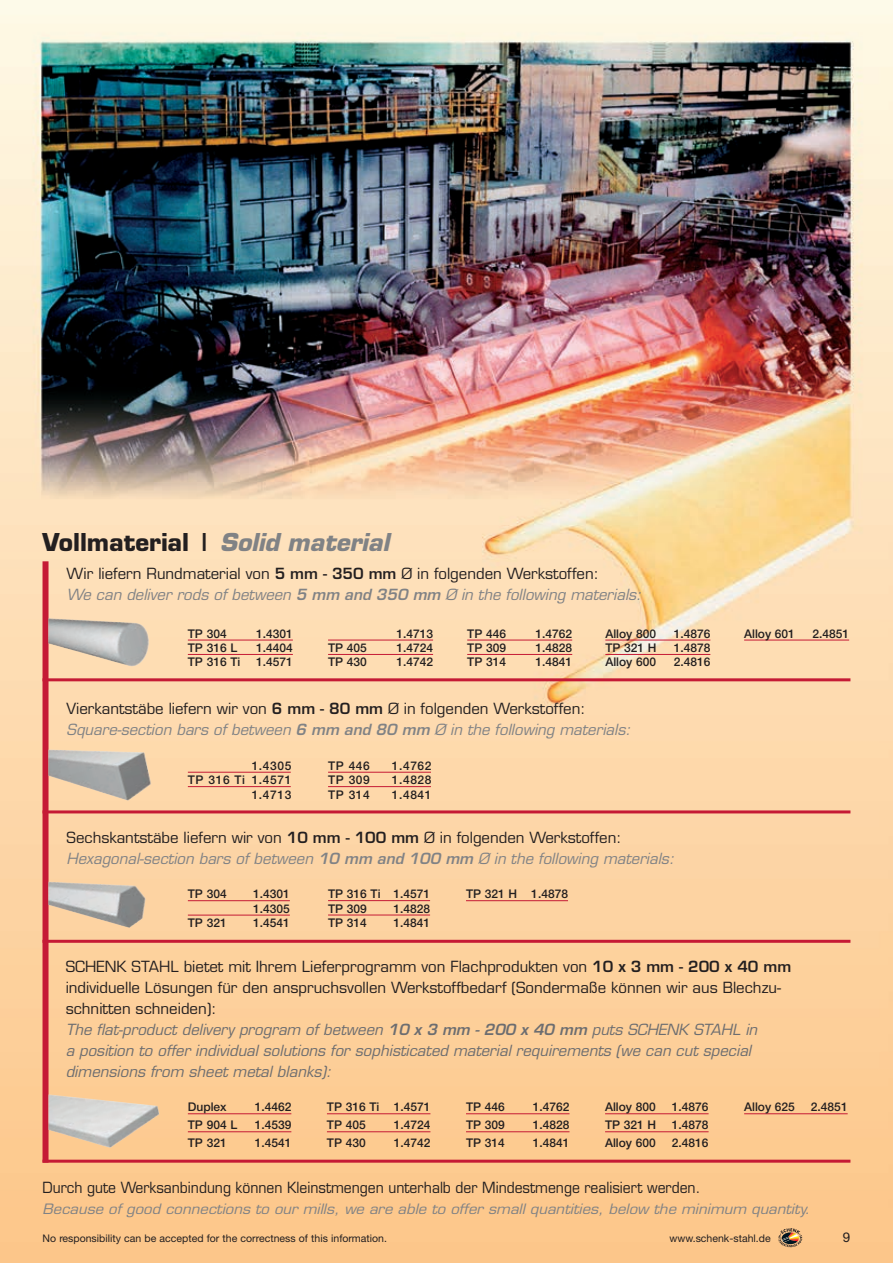
<style>
.page{position:relative;width:893px;height:1263px;background:#fff}
.page>*{position:absolute;margin:0;border:0;box-sizing:border-box;transform-origin:0 0}
.t1{font:700 24px "Eurostile";color:#231f20}
.t2{font:italic 15px/21px "Eurostile";color:#6c6d70}
.t3{font:italic 15px/21px "Eurostile";color:#808285}
.t4{font:15px "Eurostile";color:#231f20;scale:.93 1}
.t5{font:italic 13.95px "Eurostile";color:#808285;scale:1.08 1}
.t6{font:13.5px "Helvetica Neue";color:#231f20}
.t7{font:500 12px/14.4px "Helvetica Neue";color:#231f20}
.t8{font:500 12px/14.4px "Helvetica Neue";letter-spacing:.05em;color:#231f20;text-align:right}
.t9{font:10.5px "Helvetica Neue";color:#231f20}
.s1{font-style:italic;color:#808285}
.s2{font-style:normal;color:#231f20}
.s3{font-weight:600;font-style:normal;color:#231f20}
.s4{font-weight:600}
</style>
<div class="page">
<img style="left:0;top:0;width:893px;height:1263px">
<svg style="left:778px;top:1228px;width:24px;height:19px"></svg>
<div style="left:43px;top:561px;width:6px;height:602px;background:#c51a35"></div>
<hr style="left:43px;top:1160px;width:807px;height:3px;background:#c51a35">
<img style="left:48px;top:749px;width:104px;height:52px">
<img style="left:48px;top:881px;width:98px;height:47px">
<img style="left:48px;top:1094px;width:112px;height:54px">
<hr style="left:43px;top:678px;width:807px;height:3px;background:#c51a35">
<hr style="left:43px;top:810px;width:807px;height:3px;background:#c51a35">
<hr style="left:43px;top:940px;width:807px;height:3px;background:#c51a35">
<img style="left:48px;top:618px;width:103px;height:51px">
<hr style="left:188px;top:772px;width:103px;height:1px;background:#c51a35">
<hr style="left:188px;top:786px;width:103px;height:1px;background:#c51a35">
<hr style="left:328px;top:772px;width:103px;height:1px;background:#c51a35">
<hr style="left:328px;top:786px;width:103px;height:1px;background:#c51a35">
<hr style="left:188px;top:900px;width:102px;height:1px;background:#c51a35">
<hr style="left:188px;top:915px;width:102px;height:1px;background:#c51a35">
<hr style="left:328px;top:900px;width:102px;height:1px;background:#c51a35">
<hr style="left:328px;top:915px;width:102px;height:1px;background:#c51a35">
<hr style="left:466px;top:900px;width:102px;height:1px;background:#c51a35">
<hr style="left:188px;top:640px;width:105px;height:1px;background:#c51a35">
<hr style="left:188px;top:654px;width:105px;height:1px;background:#c51a35">
<hr style="left:328px;top:640px;width:105px;height:1px;background:#c51a35">
<hr style="left:328px;top:654px;width:105px;height:1px;background:#c51a35">
<hr style="left:467px;top:640px;width:105px;height:1px;background:#c51a35">
<hr style="left:467px;top:654px;width:105px;height:1px;background:#c51a35">
<hr style="left:605px;top:640px;width:105px;height:1px;background:#c51a35">
<hr style="left:605px;top:654px;width:105px;height:1px;background:#c51a35">
<hr style="left:744px;top:640px;width:105px;height:1px;background:#c51a35">
<hr style="left:188px;top:1113px;width:103px;height:1px;background:#c51a35">
<hr style="left:188px;top:1131px;width:103px;height:1px;background:#c51a35">
<hr style="left:327px;top:1113px;width:103px;height:1px;background:#c51a35">
<hr style="left:327px;top:1131px;width:103px;height:1px;background:#c51a35">
<hr style="left:466px;top:1113px;width:103px;height:1px;background:#c51a35">
<hr style="left:466px;top:1131px;width:103px;height:1px;background:#c51a35">
<hr style="left:605px;top:1113px;width:104px;height:1px;background:#c51a35">
<hr style="left:605px;top:1131px;width:104px;height:1px;background:#c51a35">
<hr style="left:744px;top:1113px;width:104px;height:1px;background:#c51a35">
<h1 class="t1" style="left:43px;top:527px;width:348px">Vollmaterial | <span class="s1">Solid material</span></h1>
<p class="t3" style="left:67px;top:563px;width:576px"><span class="s2">Wir liefern Rundmaterial von</span> <span class="s3">5 mm - 350 mm</span> <span class="s2">Ø in folgenden Werkstoffen:<br></span>We can deliver rods of between <span class="s4">5 mm and 350 mm</span> Ø in the following materials:</p>
<p class="t7" style="left:188px;top:626px;width:40px">TP 304</p>
<p class="t7" style="left:256px;top:626px;width:38px">1.4301</p>
<p class="t7" style="left:188px;top:640px;width:51px">TP 316 L</p>
<p class="t7" style="left:256px;top:640px;width:38px">1.4404</p>
<p class="t7" style="left:188px;top:655px;width:54px">TP 316 Ti</p>
<p class="t7" style="left:256px;top:655px;width:38px">1.4571</p>
<p class="t7" style="left:396px;top:626px;width:38px">1.4713</p>
<p class="t7" style="left:328px;top:640px;width:40px">TP 405</p>
<p class="t7" style="left:396px;top:640px;width:38px">1.4724</p>
<p class="t7" style="left:328px;top:655px;width:40px">TP 430</p>
<p class="t7" style="left:396px;top:655px;width:38px">1.4742</p>
<p class="t7" style="left:467px;top:626px;width:40px">TP 446</p>
<p class="t7" style="left:535px;top:626px;width:38px">1.4762</p>
<p class="t7" style="left:467px;top:640px;width:40px">TP 309</p>
<p class="t7" style="left:535px;top:640px;width:38px">1.4828</p>
<p class="t7" style="left:467px;top:655px;width:40px">TP 314</p>
<p class="t7" style="left:535px;top:655px;width:38px">1.4841</p>
<p class="t7" style="left:605px;top:626px;width:52px">Alloy 800</p>
<p class="t7" style="left:674px;top:626px;width:38px">1.4876</p>
<p class="t7" style="left:605px;top:640px;width:53px">TP 321 H</p>
<p class="t7" style="left:674px;top:640px;width:38px">1.4878</p>
<p class="t7" style="left:605px;top:655px;width:52px">Alloy 600</p>
<p class="t7" style="left:674px;top:655px;width:38px">2.4816</p>
<p class="t3" style="left:67px;top:698px;width:565px"><span class="s2">Vierkantstäbe liefern wir von</span> <span class="s3">6 mm - 80 mm</span> <span class="s2">Ø in folgenden Werkstoffen:<br></span>Square-section bars of between <span class="s4">6 mm and 80 mm</span> Ø in the following materials:</p>
<p class="t8" style="left:188px;top:758px;width:105px">1.4305<br>TP 316 Ti 1.4571<br>1.4713</p>
<p class="t7" style="left:328px;top:758px;width:43px">TP 446</p>
<p class="t7" style="left:392px;top:758px;width:41px">1.4762</p>
<p class="t7" style="left:328px;top:772px;width:43px">TP 309</p>
<p class="t7" style="left:392px;top:772px;width:41px">1.4828</p>
<p class="t7" style="left:328px;top:787px;width:43px">TP 314</p>
<p class="t7" style="left:392px;top:787px;width:41px">1.4841</p>
<p class="t3" style="left:67px;top:827px;width:609px"><span class="s2">Sechskantstäbe liefern wir von</span> <span class="s3">10 mm - 100 mm</span> <span class="s2">Ø in folgenden Werkstoffen:<br></span>Hexagonal-section bars of between <span class="s4">10 mm and 100 mm</span> Ø in the following materials:</p>
<p class="t7" style="left:188px;top:886px;width:40px">TP 304</p>
<p class="t7" style="left:253px;top:886px;width:38px">1.4301<br>1.4305</p>
<p class="t7" style="left:188px;top:915px;width:40px">TP 321</p>
<p class="t7" style="left:253px;top:915px;width:38px">1.4541</p>
<p class="t7" style="left:328px;top:886px;width:103px">TP 316 Ti 1.4571<br>TP 309</p>
<p class="t7" style="left:393px;top:901px;width:38px">1.4828</p>
<p class="t7" style="left:328px;top:915px;width:40px">TP 314</p>
<p class="t7" style="left:393px;top:915px;width:38px">1.4841</p>
<p class="t7" style="left:466px;top:886px;width:103px">TP 321 H 1.4878</p>
<p class="t7" style="left:744px;top:626px;width:52px">Alloy 601</p>
<p class="t7" style="left:812px;top:626px;width:38px">2.4851</p>
<p class="t2" style="left:66px;top:956px;width:727px"><span class="s2">SCHENK STAHL bietet mit Ihrem Lieferprogramm von Flachprodukten von</span> <span class="s3">10 x 3 mm - 200 x 40 mm </span><span class="s2">individuelle Lösungen für den anspruchsvollen Werkstoffbedarf (Sondermaße können wir aus Blechzu&shy;schnitten schneiden):<br></span>The flat-product delivery program of between <span class="s4">10 x 3 mm - 200 x 40 mm</span> puts SCHENK STAHL in<br>a position to offer individual solutions for sophisticated material requirements (we can cut special dimensions from sheet metal blanks):</p>
<p class="t7" style="left:188px;top:1100px;width:40px">Duplex</p>
<p class="t7" style="left:255px;top:1100px;width:38px">1.4462</p>
<p class="t7" style="left:188px;top:1118px;width:51px">TP 904 L</p>
<p class="t7" style="left:255px;top:1118px;width:38px">1.4539</p>
<p class="t7" style="left:188px;top:1136px;width:40px">TP 321</p>
<p class="t7" style="left:255px;top:1136px;width:38px">1.4541</p>
<p class="t7" style="left:327px;top:1098px;width:105px;line-height:18px">TP 316 Ti 1.4571<br>TP 405</p>
<p class="t7" style="left:394px;top:1118px;width:38px">1.4724</p>
<p class="t7" style="left:327px;top:1136px;width:40px">TP 430</p>
<p class="t7" style="left:394px;top:1136px;width:38px">1.4742</p>
<p class="t7" style="left:466px;top:1100px;width:40px">TP 446</p>
<p class="t7" style="left:533px;top:1100px;width:38px">1.4762</p>
<p class="t7" style="left:466px;top:1118px;width:40px">TP 309</p>
<p class="t7" style="left:533px;top:1118px;width:38px">1.4828</p>
<p class="t7" style="left:466px;top:1136px;width:40px">TP 314</p>
<p class="t7" style="left:533px;top:1136px;width:38px">1.4841</p>
<p class="t7" style="left:605px;top:1100px;width:52px">Alloy 800</p>
<p class="t7" style="left:672px;top:1100px;width:38px">1.4876</p>
<p class="t7" style="left:605px;top:1118px;width:53px">TP 321 H</p>
<p class="t7" style="left:672px;top:1118px;width:38px">1.4878</p>
<p class="t7" style="left:605px;top:1136px;width:52px">Alloy 600</p>
<p class="t7" style="left:672px;top:1136px;width:38px">2.4816</p>
<p class="t7" style="left:744px;top:1100px;width:52px">Alloy 625</p>
<p class="t7" style="left:811px;top:1100px;width:38px">2.4851</p>
<p class="t4" style="left:43px;top:1178px;width:709px">Durch gute Werksanbindung können Kleinstmengen unterhalb der Mindestmenge realisiert werden.</p>
<p class="t5" style="left:43px;top:1200px;width:712px">Because of good connections to our mills, we are able to offer small quantities, below the minimum quantity.</p>
<p class="t9" style="left:43px;top:1231px;width:346px">No responsibility can be accepted for the correctness of this information.</p>
<p class="t9" style="left:669px;top:1232px;width:103px">www.schenk-stahl.de</p>
<p class="t6" style="left:843px;top:1229px;width:9px">9</p>
</div>
